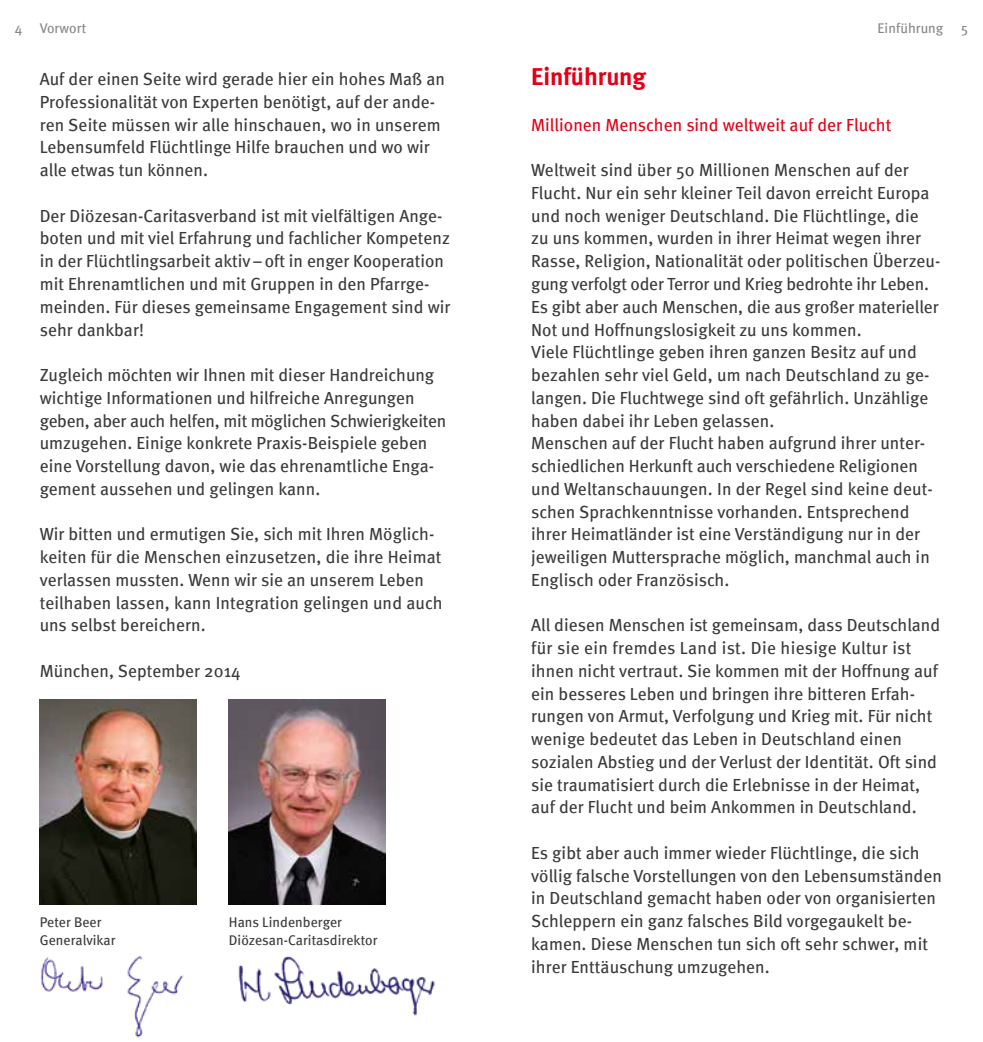
<style>
.page{position:relative;width:983px;height:1042px;background:#fff}
.page>*{position:absolute;margin:0;border:0;box-sizing:border-box;transform-origin:0 0}
.t1{font:700 24.5px "Meta";color:#e30015}
.t2{font:17.5px/22.8px "Meta";letter-spacing:.005em;color:#3a3a39}
.t3{font:17.5px "Meta";letter-spacing:.005em;color:#e30015}
.t4{font:14px "Meta";letter-spacing:.005em;color:#3a3a39}
.t5{font:14px "Meta";letter-spacing:.005em;color:#868786}
</style>
<div class="page">
<img style="left:228px;top:699px;width:157px;height:205px">
<img style="left:40px;top:699px;width:157px;height:205px">
<img style="left:238px;top:956px;width:197px;height:60px">
<img style="left:40px;top:955px;width:144px;height:83px">
<p class="t5" style="left:40px;top:20px;width:48px">Vorwort</p>
<p class="t5" style="left:877px;top:20px;width:67px">Einführung</p>
<p class="t5" style="left:15px;top:20px;width:9px">4</p>
<p class="t5" style="left:960px;top:20px;width:8px">5</p>
<p class="t2" style="left:40px;top:68px;width:407px">Auf der einen Seite wird gerade hier ein hohes Maß an Professionalität von Experten benötigt, auf der ande&shy;ren Seite müssen wir alle hinschauen, wo in unserem Lebensumfeld Flüchtlinge Hilfe brauchen und wo wir alle etwas tun können.</p>
<p class="t2" style="left:40px;top:204px;width:412px">Der Diözesan-Caritasverband ist mit vielfältigen Ange&shy;boten und mit viel Erfahrung und fachlicher Kompetenz in der Flüchtlingsarbeit aktiv – oft in enger Kooperation mit Ehrenamtlichen und mit Gruppen in den Pfarrge&shy;meinden. Für dieses gemeinsame Engagement sind wir sehr dankbar!</p>
<p class="t2" style="left:40px;top:363px;width:408px">Zugleich möchten wir Ihnen mit dieser Handreichung wichtige Informationen und hilfreiche Anregungen geben, aber auch helfen, mit möglichen Schwierigkeiten umzugehen. Einige konkrete Praxis-Beispiele geben eine Vorstellung davon, wie das ehrenamtliche Enga&shy;gement aussehen und gelingen kann.</p>
<p class="t2" style="left:40px;top:523px;width:404px">Wir bitten und ermutigen Sie, sich mit Ihren Möglich&shy;keiten für die Menschen einzusetzen, die ihre Heimat verlassen mussten. Wenn wir sie an unserem Leben teilhaben lassen, kann Integration gelingen und auch uns selbst bereichern.</p>
<p class="t2" style="left:40px;top:659px;width:203px">München, September 2014</p>
<h1 class="t1" style="left:531px;top:62px;width:116px">Einführung</h1>
<p class="t3" style="left:531px;top:114px;width:361px">Millionen Menschen sind weltweit auf der Flucht</p>
<p class="t2" style="left:531px;top:159px;width:410px">Weltweit sind über 50 Millionen Menschen auf der Flucht. Nur ein sehr kleiner Teil davon erreicht Europa und noch weniger Deutschland. Die Flüchtlinge, die zu uns kommen, wurden in ihrer Heimat wegen ihrer Rasse, Religion, Nationalität oder politischen Überzeu&shy;gung verfolgt oder Terror und Krieg bedrohte ihr Leben.<br>Es gibt aber auch Menschen, die aus großer materieller Not und Hoffnungslosigkeit zu uns kommen.<br>Viele Flüchtlinge geben ihren ganzen Besitz auf und bezahlen sehr viel Geld, um nach Deutschland zu ge&shy;langen. Die Fluchtwege sind oft gefährlich. Unzählige haben dabei ihr Leben gelassen.<br>Menschen auf der Flucht haben aufgrund ihrer unter&shy;schiedlichen Herkunft auch verschiedene Religionen und Weltanschauungen. In der Regel sind keine deut&shy;schen Sprachkenntnisse vorhanden. Entsprechend ihrer Heimatländer ist eine Verständigung nur in der jeweiligen Muttersprache möglich, manchmal auch in Englisch oder Französisch.</p>
<p class="t2" style="left:531px;top:614px;width:410px">All diesen Menschen ist gemeinsam, dass Deutschland für sie ein fremdes Land ist. Die hiesige Kultur ist ihnen nicht vertraut. Sie kommen mit der Hoffnung auf ein besseres Leben und bringen ihre bitteren Erfah&shy;rungen von Armut, Verfolgung und Krieg mit. Für nicht wenige bedeutet das Leben in Deutschland einen sozialen Abstieg und der Verlust der Identität. Oft sind sie traumatisiert durch die Erlebnisse in der Heimat, auf der Flucht und beim Ankommen in Deutschland.</p>
<p class="t2" style="left:531px;top:841px;width:412px">Es gibt aber auch immer wieder Flüchtlinge, die sich völlig falsche Vorstellungen von den Lebensumständen in Deutschland gemacht haben oder von organisierten Schleppern ein ganz falsches Bild vorgegaukelt be&shy;kamen. Diese Menschen tun sich oft sehr schwer, mit ihrer Enttäuschung umzugehen.</p>
<p class="t4" style="left:40px;top:914px;width:63px">Peter Beer</p>
<p class="t4" style="left:229px;top:914px;width:115px">Hans Lindenberger</p>
<p class="t4" style="left:40px;top:931px;width:77px">Generalvikar</p>
<p class="t4" style="left:229px;top:931px;width:150px">Diözesan-Caritasdirektor</p>
</div>
